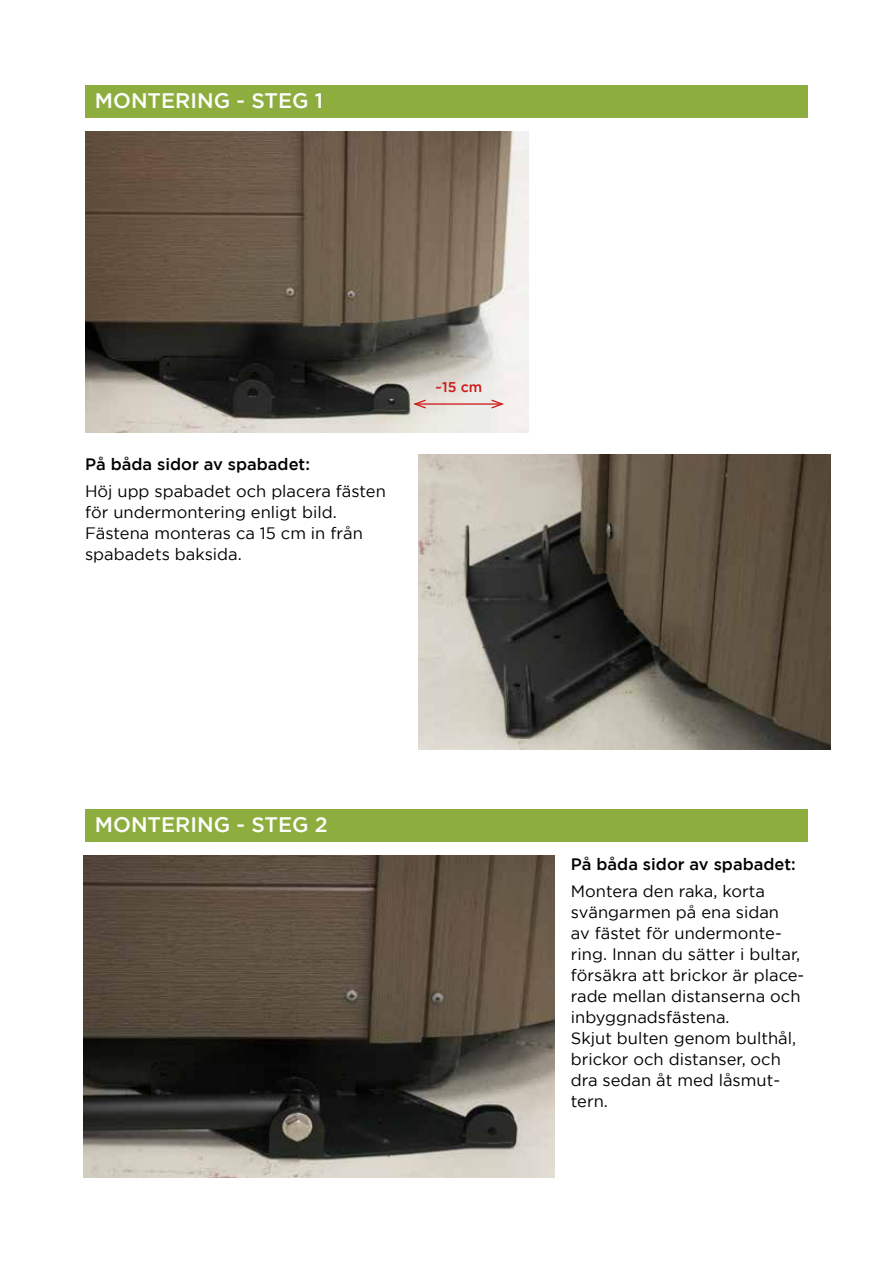
<style>
.page{position:relative;width:893px;height:1263px;background:#fff}
.page>*{position:absolute;margin:0;border:0;box-sizing:border-box;transform-origin:0 0}
.t1{font:500 21px "Gotham";color:#fff}
.t2{font:16.5px/21px "Gotham";color:#000}
.t3{font:500 16.5px "Gotham";color:#000}
.t4{font:500 14.1px "Gotham";color:#cd1719}
</style>
<div class="page">
<img style="left:85px;top:132px;width:444px;height:301px">
<img style="left:418px;top:455px;width:412px;height:295px">
<hr style="left:415px;top:403px;width:87px;height:2px;background:#cd1719">
<svg style="left:411px;top:399px;width:16px;height:10px"></svg>
<svg style="left:490px;top:399px;width:16px;height:10px"></svg>
<div style="left:85px;top:85px;width:723px;height:32px;background:#8dae3e"></div>
<img style="left:84px;top:856px;width:470px;height:322px">
<div style="left:85px;top:810px;width:723px;height:32px;background:#8dae3e"></div>
<p class="t1" style="left:95px;top:88px;width:230px">MONTERING - STEG 1</p>
<p class="t3" style="left:85px;top:455px;width:226px">På båda sidor av spabadet:</p>
<p class="t2" style="left:85px;top:481px;width:302px">Höj upp spabadet och placera fästen för undermontering enligt bild.<br>Fästena monteras ca 15 cm in från spabadets baksida.</p>
<p class="t4" style="left:435px;top:379px;width:49px">~15 cm</p>
<p class="t1" style="left:95px;top:813px;width:234px">MONTERING - STEG 2</p>
<p class="t3" style="left:571px;top:854px;width:226px">På båda sidor av spabadet:</p>
<p class="t2" style="left:571px;top:880px;width:235px">Montera den raka, korta svängarmen på ena sidan<br>av fästet för undermonte&shy;ring. Innan du sätter i bultar, försäkra att brickor är place&shy;rade mellan distanserna och inbyggnadsfästena.<br>Skjut bulten genom bulthål, brickor och distanser, och dra sedan åt med låsmut&shy;tern.</p>
</div>
